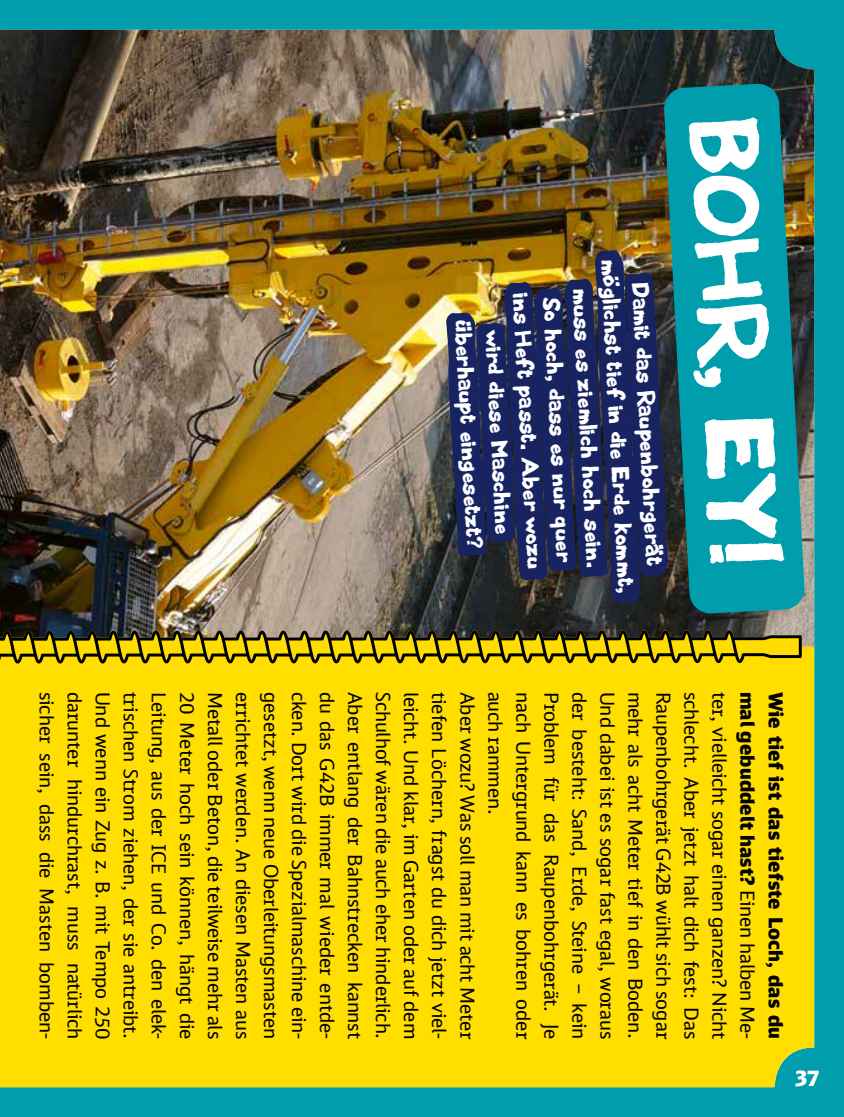
<style>
.page{position:relative;width:844px;height:1117px;background:#fff}
.page>*{position:absolute;margin:0;border:0;box-sizing:border-box;transform-origin:0 0}
.t1{font:82.25px "Black Metal Sans";color:#fff}
.t2{font:21px/29.8px "Black Metal Sans";color:#fff;text-align:center}
.t3{font:900 21px "DB Head";color:#fff}
.t4{font:19.25px "DB Head Alternate";color:#000}
.t5{font:900 19.25px "DB Head Alternate";letter-spacing:.01em;color:#000}
.s1{font-weight:400}
</style>
<div class="page">
<div style="left:0;top:0;width:843px;height:1116px;background:#009dac"></div>
<img style="left:0;top:30px;width:814px;height:1056px">
<svg style="left:663px;top:83px;width:141px;height:530px"></svg>
<svg style="left:0;top:630px;width:801px;height:33px;background:#96830b"></svg>
<svg style="left:446px;top:249px;width:223px;height:353px;background:#2b3151"></svg>
<p class="t2" style="left:653px;top:257px;width:336px;rotate:87deg">Damit das Raupenbohrgerät möglichst tief in die Erde kommt, muss es ziemlich hoch sein.<br>So hoch, dass es nur quer<br>ins Heft passt. Aber wozu<br>wird diese Maschine<br>überhaupt eingesetzt?</p>
<h1 class="t1" style="left:783px;top:114px;width:449px;rotate:87deg">BOHR, EY!</h1>
<p class="t4" style="left:59px;top:691px;width:349px;rotate:90deg">sicher sein, dass die Masten bomben-</p>
<p class="t4" style="left:87px;top:691px;width:349px;rotate:90deg">darunter hindurchrast, muss natürlich</p>
<p class="t4" style="left:115px;top:691px;width:349px;rotate:90deg">Und wenn ein Zug z. B. mit Tempo 250</p>
<p class="t4" style="left:143px;top:691px;width:349px;rotate:90deg">trischen Strom ziehen, der sie antreibt.</p>
<p class="t4" style="left:171px;top:691px;width:349px;rotate:90deg">Leitung, aus der ICE und Co. den elek-</p>
<p class="t4" style="left:199px;top:691px;width:349px;rotate:90deg">20 Meter hoch sein können, hängt die</p>
<p class="t4" style="left:227px;top:691px;width:349px;rotate:90deg">Metall oder Beton, die teilweise mehr als</p>
<p class="t4" style="left:255px;top:691px;width:349px;rotate:90deg">errichtet werden. An diesen Masten aus</p>
<p class="t4" style="left:283px;top:691px;width:349px;rotate:90deg">gesetzt, wenn neue Oberleitungsmasten</p>
<p class="t4" style="left:311px;top:691px;width:349px;rotate:90deg">cken. Dort wird die Spezialmaschine ein-</p>
<p class="t4" style="left:339px;top:691px;width:349px;rotate:90deg">du das G42B immer mal wieder entde-</p>
<p class="t4" style="left:367px;top:691px;width:349px;rotate:90deg">Aber entlang der Bahnstrecken kannst</p>
<p class="t4" style="left:395px;top:691px;width:349px;rotate:90deg">Schulhof wären die auch eher hinderlich.</p>
<p class="t4" style="left:423px;top:691px;width:349px;rotate:90deg">leicht. Und klar, im Garten oder auf dem</p>
<p class="t4" style="left:451px;top:691px;width:349px;rotate:90deg">tiefen Löchern, fragst du dich jetzt viel-</p>
<p class="t4" style="left:479px;top:691px;width:349px;rotate:90deg">Aber wozu? Was soll man mit acht Meter</p>
<p class="t4" style="left:507px;top:691px;width:124px;rotate:90deg">auch rammen.</p>
<p class="t4" style="left:535px;top:691px;width:349px;rotate:90deg">nach Untergrund kann es bohren oder</p>
<p class="t4" style="left:563px;top:691px;width:349px;rotate:90deg">Problem für das Raupenbohrgerät. Je</p>
<p class="t4" style="left:591px;top:691px;width:349px;rotate:90deg">der besteht: Sand, Erde, Steine – kein</p>
<p class="t4" style="left:619px;top:691px;width:349px;rotate:90deg">Und dabei ist es sogar fast egal, woraus</p>
<p class="t4" style="left:647px;top:691px;width:349px;rotate:90deg">mehr als acht Meter tief in den Boden.</p>
<p class="t4" style="left:675px;top:691px;width:349px;rotate:90deg">Raupenbohrgerät G42B wühlt sich sogar</p>
<p class="t4" style="left:703px;top:691px;width:349px;rotate:90deg">schlecht. Aber jetzt halt dich fest: Das</p>
<p class="t4" style="left:731px;top:691px;width:349px;rotate:90deg">ter, vielleicht sogar einen ganzen? Nicht</p>
<p class="t5" style="left:759px;top:691px;width:349px;rotate:90deg">mal gebuddelt hast? <span class="s1">Einen halben Me-</span></p>
<p class="t5" style="left:787px;top:691px;width:349px;rotate:90deg">Wie tief ist das tiefste Loch, das du</p>
<p class="t3" style="left:795px;top:1064px;width:25px">37</p>
</div>
